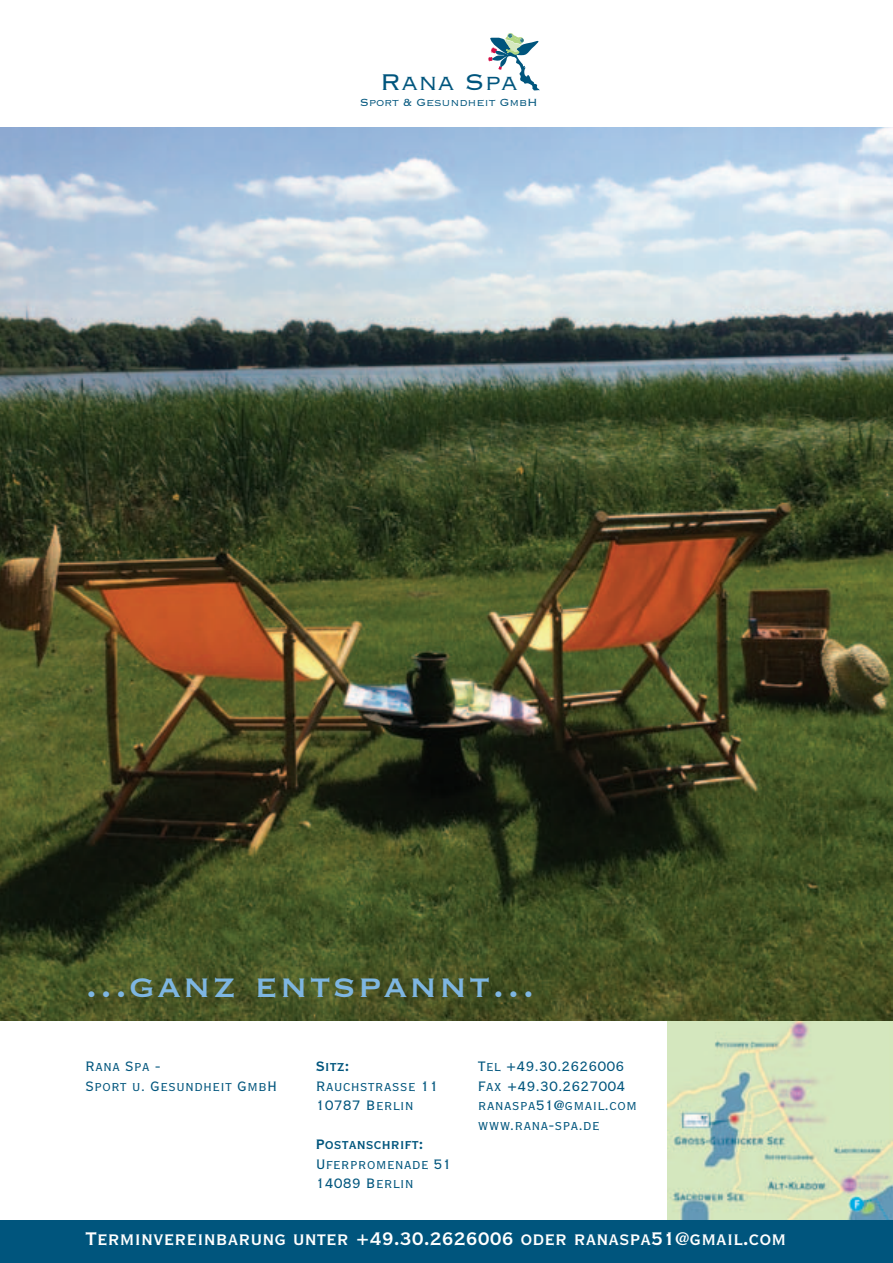
<style>
.page{position:relative;width:893px;height:1263px;background:#fff}
.page>*{position:absolute;margin:0;border:0;box-sizing:border-box;transform-origin:0 0}
.t1{font:42px "Copperplate";letter-spacing:.05em;color:#7eb6e2}
.t2{font:300 30px "Copperplate";color:#00557d}
.t3{font:24px "Copperplate Thirty BC";color:#fff}
.t4{font:18px/19.5px "Copperplate Twenty Nine BC";color:#00557d}
.t5{font:18px "Copperplate Thirty BC";color:#00557d}
.t6{font:300 13.5px "Copperplate";letter-spacing:-.01em;color:#00557d}
</style>
<div class="page">
<svg style="left:488px;top:33px;width:52px;height:57px"></svg>
<img style="left:668px;top:1020px;width:225px;height:200px">
<img style="left:0;top:128px;width:893px;height:892px">
<div style="left:0;top:1220px;width:893px;height:43px;background:#00557d"></div>
<h2 class="t2" style="left:378px;top:62px;width:139px">Rana Spa</h2>
<p class="t6" style="left:360px;top:93px;width:180px">Sport &amp; Gesundheit GmbH</p>
<h1 class="t1" style="left:85px;top:958px;width:451px">...ganz entspannt...</h1>
<p class="t4" style="left:85px;top:1055px;width:194px">Rana Spa -<br>Sport u. Gesundheit GmbH</p>
<p class="t4" style="left:478px;top:1055px;width:161px">Tel +49.30.2626006<br>Fax +49.30.2627004 ranaspa51@gmail.com www.rana-spa.de</p>
<p class="t5" style="left:316px;top:1054px;width:35px">Sitz:</p>
<p class="t4" style="left:316px;top:1074px;width:124px">Rauchstraße 11<br>10787 Berlin</p>
<p class="t5" style="left:316px;top:1132px;width:109px">Postanschrift:</p>
<p class="t4" style="left:316px;top:1152px;width:137px">Uferpromenade 51<br>14089 Berlin</p>
<h3 class="t3" style="left:85px;top:1223px;width:703px">Terminvereinbarung unter +49.30.2626006 oder ranaspa51@gmail.com</h3>
</div>
